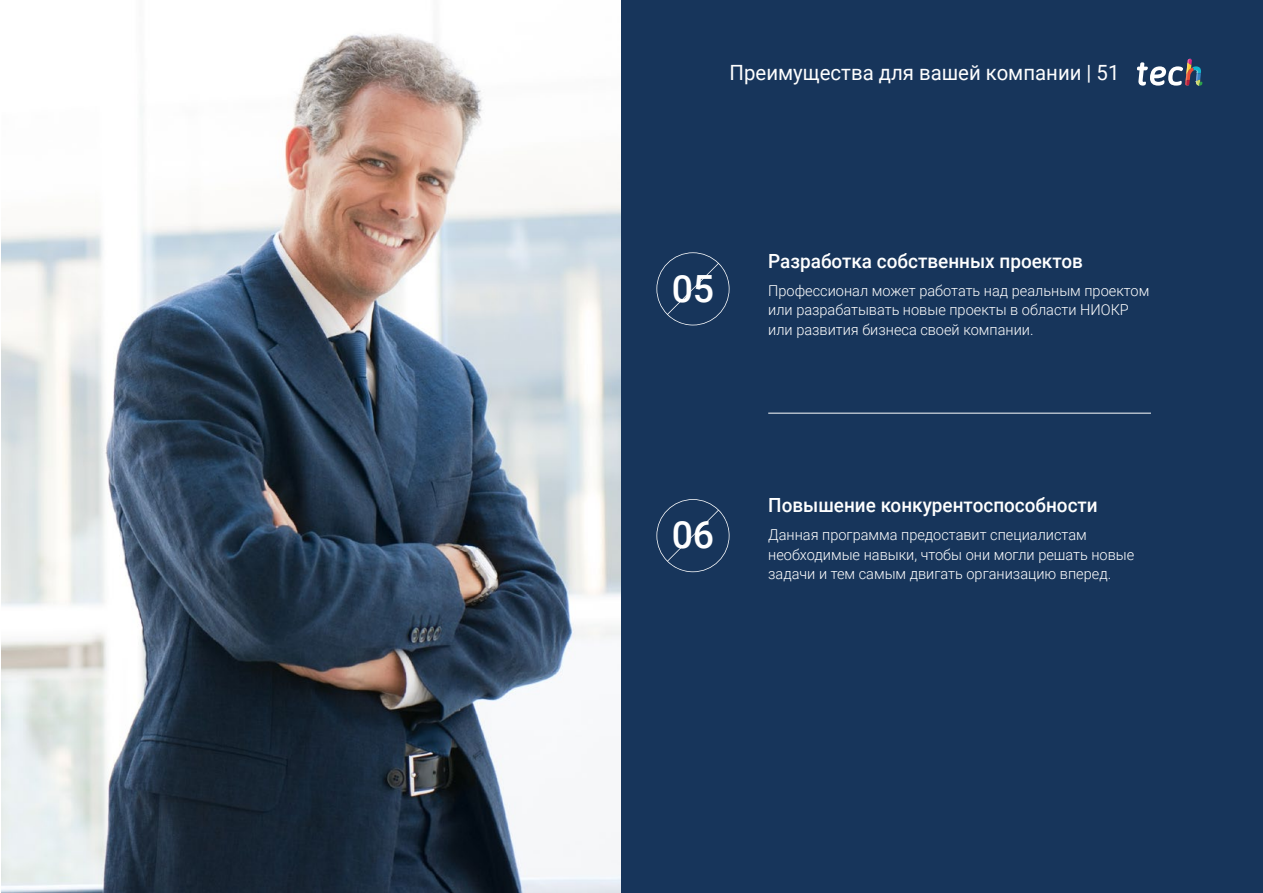
<style>
.page{position:relative;width:1263px;height:893px;background:#fff}
.page>*{position:absolute;margin:0;border:0;box-sizing:border-box;transform-origin:0 0}
.t1{font:500 37.5px "Roboto";color:#fff}
.t2{font:21px "Roboto";color:#fefefe}
.t3{font:500 19.5px "Roboto";color:#fff}
.t4{font:300 15px/19.5px "Roboto";color:#fff}
</style>
<div class="page">
<hr style="left:0;top:0;width:1px;height:893px;background:#17355b">
<div style="left:621px;top:0;width:642px;height:893px;background:#17355b"></div>
<hr style="left:768px;top:413px;width:383px;height:1px;background:#fff">
<svg style="left:656px;top:252px;width:73px;height:73px"></svg>
<svg style="left:656px;top:499px;width:73px;height:73px"></svg>
<img style="left:1px;top:34px;width:620px;height:859px">
<svg style="left:1137px;top:59px;width:65px;height:27px"></svg>
<h2 class="t2" style="left:729px;top:57px;width:391px">Преимущества для вашей компании | 51</h2>
<h1 class="t1" style="left:672px;top:262px;width:44px">05</h1>
<h3 class="t3" style="left:768px;top:247px;width:316px">Разработка собственных проектов</h3>
<p class="t4" style="left:768px;top:280px;width:383px">Профессионал может работать над реальным проектом или разрабатывать новые проекты в области НИОКР или развития бизнеса своей компании.</p>
<h1 class="t1" style="left:672px;top:509px;width:44px">06</h1>
<h3 class="t3" style="left:768px;top:492px;width:331px">Повышение конкурентоспособности</h3>
<p class="t4" style="left:768px;top:525px;width:367px">Данная программа предоставит специалистам необходимые навыки, чтобы они могли решать новые задачи и тем самым двигать организацию вперед.</p>
</div>
